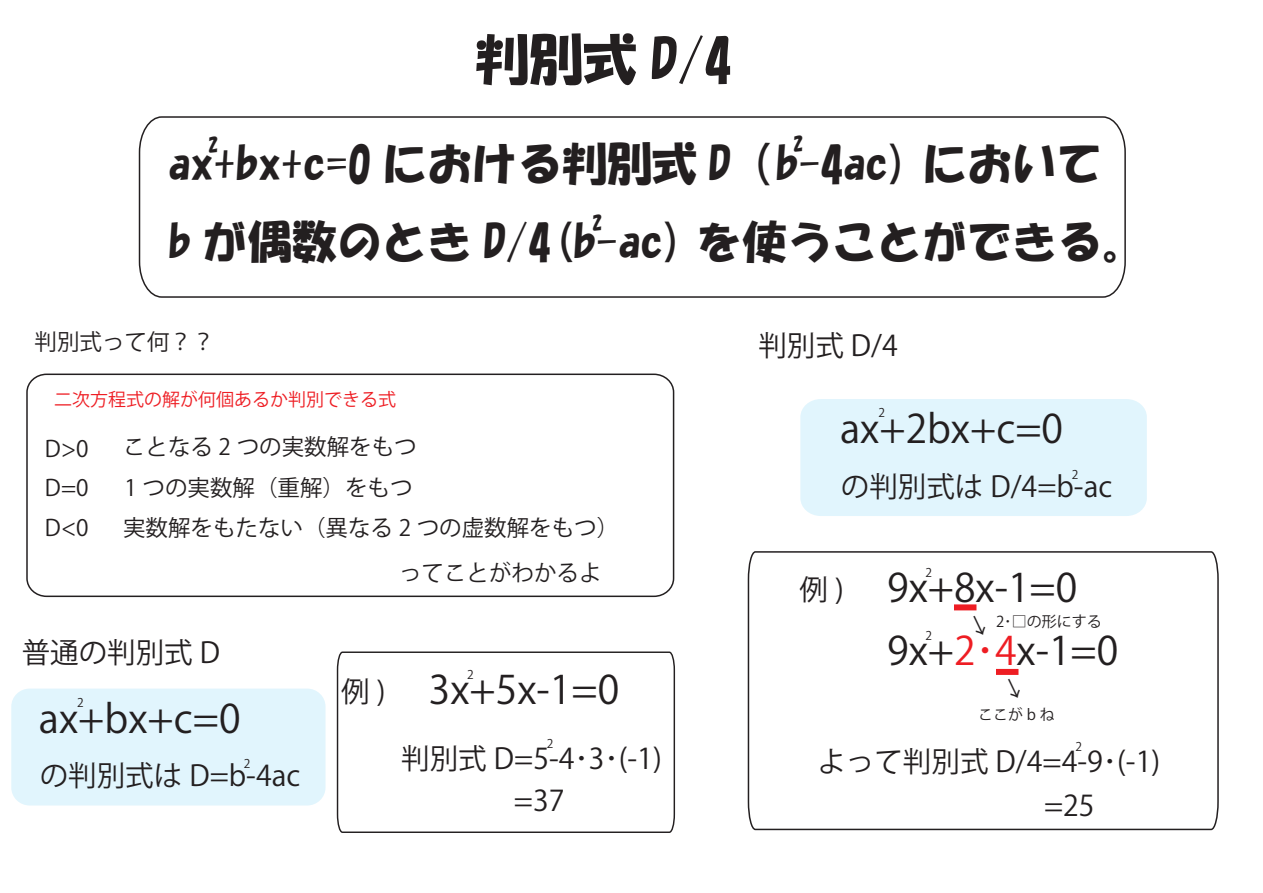
<style>
.page{position:relative;width:1263px;height:893px;background:#fff}
.page>*{position:absolute;margin:0;border:0;box-sizing:border-box;transform-origin:0 0}
.t1{font:54px "HG Soei Kakupoptai";color:#231f20}
.t2{font:45px/78.8px "HG Soei Kakupoptai";color:#231f20}
.t3{font:39px "Koz Go Pro";color:#231f20}
.t4{font:28.5px "Koz Go Pro";color:#231f20}
.t5{font:22.5px/40.5px "Koz Go Pro";color:#231f20}
.t6{font:18px "Koz Go Pro";color:#ee1d23}
.t7{font:18px "HG Soei Kakupoptai";color:#231f20}
.t8{font:15px "Koz Go Pro";color:#231f20}
.t9{font:12px "Koz Go Pro";color:#231f20}
.s1{color:#ee1d23}
</style>
<div class="page">
<div style="left:11px;top:688px;width:315px;height:117px;background:#e1f5fd;border-radius:18px"></div>
<svg style="left:138px;top:116px;width:988px;height:182px"></svg>
<div style="left:800px;top:399px;width:347px;height:117px;background:#e1f5fd"></div>
<svg style="left:336px;top:651px;width:340px;height:182px"></svg>
<svg style="left:747px;top:551px;width:472px;height:280px"></svg>
<div style="left:954px;top:604px;width:22px;height:6px;background:#ee1d23"></div>
<div style="left:996px;top:669px;width:22px;height:6px;background:#ee1d23"></div>
<div style="left:26px;top:374px;width:648px;height:223px;border:2px solid #231f20;border-radius:19px"></div>
<svg style="left:969px;top:614px;width:19px;height:23px"></svg>
<svg style="left:1004px;top:677px;width:18px;height:23px"></svg>
<h1 class="t1" style="left:475px;top:32px;width:258px">判別式 D/4</h1>
<p class="t7" style="left:209px;top:135px;width:10px">2</p>
<p class="t7" style="left:794px;top:134px;width:10px">2</p>
<h2 class="t2" style="left:168px;top:124px;width:980px">ax+bx+c=0 における判別式 D（b-4ac) において<br>b が偶数のとき D/4(b-ac) を使うことができる。</h2>
<p class="t7" style="left:593px;top:213px;width:10px">2</p>
<p class="t5" style="left:35px;top:322px;width:182px">判別式って何？？</p>
<p class="t6" style="left:54px;top:388px;width:343px">二次方程式の解が何個あるか判別できる式</p>
<p class="t5" style="left:123px;top:427px;width:498px">ことなる 2 つの実数解をもつ<br>1 つの実数解（重解）をもつ<br>実数解をもたない（異なる 2 つの虚数解をもつ）</p>
<p class="t5" style="left:45px;top:429px;width:45px;line-height:39.3px;text-align:justify">D&gt;0<br>D=0<br>D&lt;0</p>
<p class="t4" style="left:22px;top:634px;width:200px">普通の判別式 D</p>
<p class="t9" style="left:77px;top:694px;width:8px">2</p>
<h3 class="t3" style="left:39px;top:693px;width:203px">ax+bx+c=0</h3>
<p class="t9" style="left:244px;top:756px;width:8px">2</p>
<p class="t4" style="left:40px;top:757px;width:262px">の判別式は D=b-4ac</p>
<p class="t5" style="left:399px;top:553px;width:204px">ってことがわかるよ</p>
<p class="t4" style="left:341px;top:673px;width:46px">例)</p>
<p class="t9" style="left:467px;top:667px;width:8px">2</p>
<h3 class="t3" style="left:429px;top:665px;width:192px">3x+5x-1=0</h3>
<p class="t9" style="left:547px;top:736px;width:8px">2</p>
<p class="t4" style="left:401px;top:740px;width:262px">判別式 D=5-4･3･(-1)</p>
<p class="t4" style="left:514px;top:782px;width:52px">=37</p>
<p class="t4" style="left:758px;top:327px;width:141px">判別式 D/4</p>
<p class="t9" style="left:878px;top:405px;width:8px">2</p>
<h3 class="t3" style="left:840px;top:404px;width:225px">ax+2bx+c=0</h3>
<p class="t9" style="left:1072px;top:466px;width:8px">2</p>
<p class="t4" style="left:841px;top:468px;width:273px">の判別式は D/4=b-ac</p>
<p class="t4" style="left:799px;top:571px;width:46px">例)</p>
<p class="t9" style="left:925px;top:565px;width:8px">2</p>
<h3 class="t3" style="left:887px;top:563px;width:192px">9x+8x-1=0</h3>
<p class="t9" style="left:925px;top:628px;width:8px">2</p>
<p class="t8" style="left:996px;top:612px;width:107px">2･□の形にする</p>
<h3 class="t3" style="left:887px;top:626px;width:233px">9x+<span class="s1">2･4</span>x-1=0</h3>
<p class="t8" style="left:978px;top:705px;width:78px">ここが b ね</p>
<p class="t9" style="left:1075px;top:739px;width:8px">2</p>
<p class="t4" style="left:817px;top:743px;width:344px">よって判別式 D/4=4-9･(-1)</p>
<p class="t4" style="left:1044px;top:787px;width:52px">=25</p>
</div>
